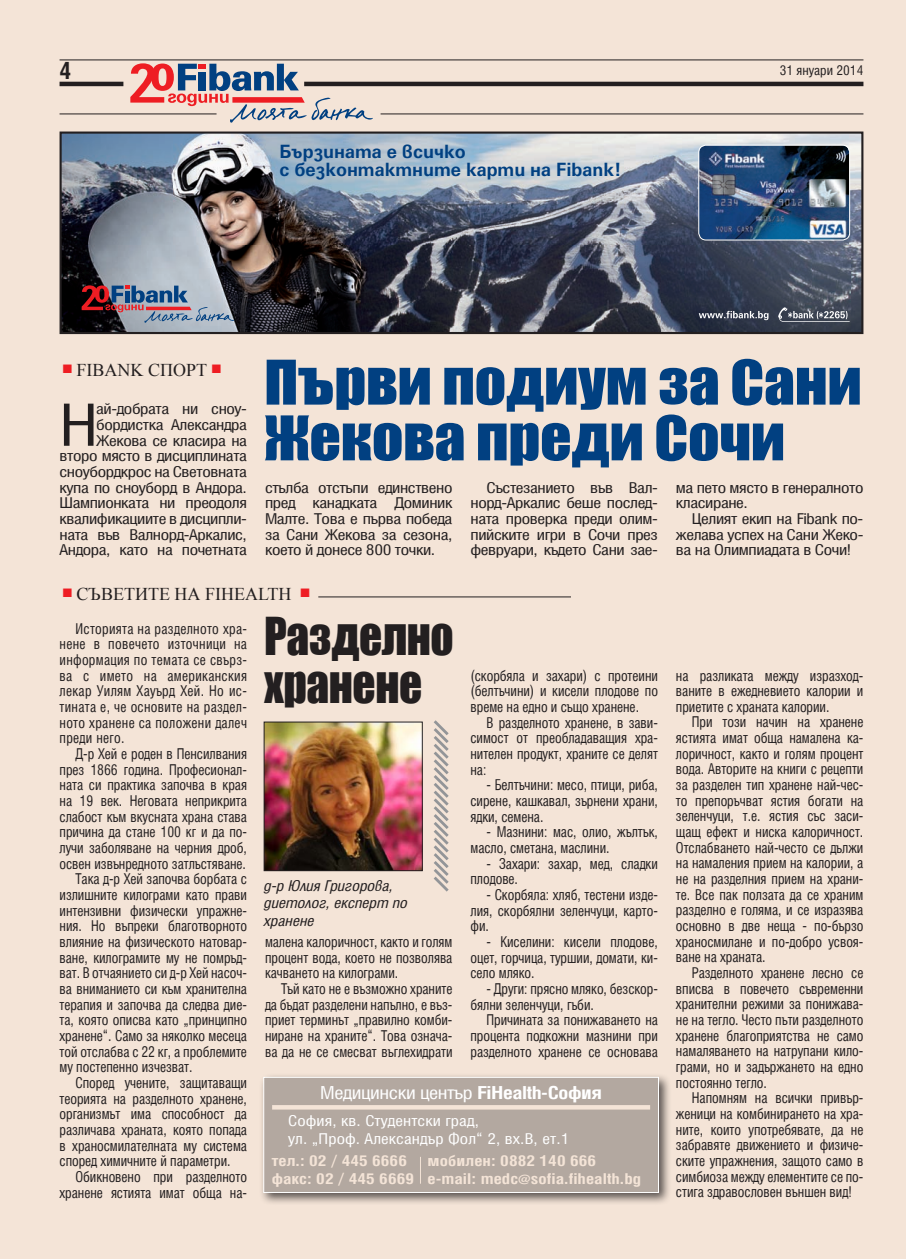
<style>
.page{position:relative;width:906px;height:1259px;background:#f4e4d7}
.page>*{position:absolute;margin:0;border:0;box-sizing:border-box;transform-origin:0 0}
.t1{font:58.5px "Hebar Cond XP";color:#231f20;scale:1.17 1}
.t2{font:56.85px/55.7px "Impact";letter-spacing:-.005em;color:#014081;scale:1.09 1}
.t3{font:48px/47.7px "Impact";letter-spacing:-.01em;color:#231f20;scale:.95 1}
.t4{font:23.55px "Hebar Cond XP Bold";color:#231f20}
.t5{font:700 18.3px/18.5px "SP Universus";color:#014081;scale:.95 1}
.t6{font:18px "Times New Roman";color:#231f20}
.t7{font:18px "Hebar Cond XP";letter-spacing:-.02em;color:#fff;scale:1.15 1}
.t8{font:15px/15.6px "Hebar Cond XP";letter-spacing:-.005em;color:#231f20;text-align:justify;scale:.92 1}
.t9{font:15px/15.6px "Hebar Cond XP";letter-spacing:-.005em;color:#231f20;text-align:justify;scale:1.17 1}
.t10{font:15px/15.6px "Hebar Cond XP";letter-spacing:-.025em;color:#231f20;text-align:right;scale:1.17 1}
.t11{font:15px/18px "Hebar Cond XP Bold";letter-spacing:.005em;color:#f4e4d7;scale:1.15 1}
.t12{font:15px/18px "Hebar Cond XP";letter-spacing:.005em;color:#fff;scale:1.15 1}
.t13{font:15px/17.5px "Hebar Cond XP Italic";color:#231f20;scale:1.06 1}
.t14{font:13.5px "Hebar Cond XP";color:#231f20}
.s1{font-family:"Hebar Cond XP Bold"}
</style>
<div class="page">
<hr style="left:60px;top:60px;width:803px;height:1px;background:#231f20">
<hr style="left:60px;top:82px;width:803px;height:4px;background:#231f20">
<hr style="left:380px;top:114px;width:483px;height:1px;background:#231f20">
<hr style="left:60px;top:114px;width:156px;height:1px;background:#231f20">
<div style="left:123px;top:79px;width:181px;height:11px;background:#f4e4d7"></div>
<svg style="left:130px;top:63px;width:243px;height:60px"></svg>
<img style="left:63px;top:134px;width:797px;height:197px">
<img style="left:699px;top:145px;width:150px;height:95px">
<div style="left:698px;top:145px;width:152px;height:95px;border:1px solid #fff;border-radius:7px"></div>
<svg style="left:82px;top:285px;width:153px;height:38px;background:#7f7687"></svg>
<svg style="left:699px;top:311px;width:69px;height:9px"></svg>
<svg style="left:778px;top:307px;width:71px;height:15px"></svg>
<div style="left:60px;top:131px;width:803px;height:203px;border:2px solid #231f20"></div>
<img style="left:266px;top:723px;width:155px;height:146px">
<div style="left:264px;top:721px;width:159px;height:150px;border:1px solid #231f20"></div>
<svg style="left:433px;top:720px;width:16px;height:172px"></svg>
<hr style="left:318px;top:596px;width:253px;height:1px;background:#231f20">
<div style="left:259px;top:1072px;width:418px;height:139px;background:#231f20;opacity:.75"></div>
<div style="left:264px;top:1077px;width:394px;height:115px;background:#b3a8a0"></div>
<hr style="left:272px;top:1105px;width:378px;height:4px;background:#f4e4d7">
<div style="left:263px;top:1077px;width:396px;height:115px;border:1px solid #fff"></div>
<svg style="left:420px;top:1157px;width:1px;height:26px"></svg>
<h3 class="t4" style="left:60px;top:58px;width:13px">4</h3>
<p class="t14" style="left:779px;top:63px;width:85px">31 януари 2014</p>
<p class="t5" style="left:279px;top:142px;width:361px">Бързината е всичко<br>с безконтактните карти на Fibank!</p>
<p class="t6" style="left:63px;top:357px;width:160px"><sup>■</sup> FIBANK СПОРТ <sup>■</sup></p>
<h1 class="t1" style="left:60px;top:396px;width:34px">Н</h1>
<p class="t10" style="left:60px;top:402px;width:162px">ай-добрата ни сноу&shy;бордистка Александра<br>Жекова се класира на второ място в дисциплината сноубордкрос на Световната купа по сноуборд в Андора.<br>Шампионката ни преодоля квалификациите в дисципли&shy;ната във Валнорд-Аркалис,<br>Андора, като на почетната</p>
<h2 class="t2" style="left:264px;top:353px;width:550px">Първи подиум за Сани<br>Жекова преди Сочи</h2>
<p class="t9" style="left:265px;top:480px;width:162px">стълба отстъпи единствено пред канадката Доминик Малте. Това е първа победа за Сани Жекова за сезона, което й донесе 800 точки.</p>
<p class="t9" style="left:470px;top:480px;width:162px;text-indent:16px">Състезанието във Вал&shy;норд-Аркалис беше послед&shy;ната проверка преди олим&shy;пийските игри в Сочи през февруари, където Сани зае-</p>
<p class="t10" style="left:676px;top:480px;width:162px;text-align:left">ма пето място в генералното класиране.</p>
<p class="t9" style="left:676px;top:512px;width:162px;text-indent:16px">Целият екип на Fibank по&shy;желава успех на Сани Жеко&shy;ва на Олимпиадата в Сочи!</p>
<p class="t6" style="left:63px;top:582px;width:248px"><sup>■</sup> СЪВЕТИТЕ НА FIHEALTH <sup>■</sup></p>
<h3 class="t3" style="left:264px;top:611px;width:201px">Разделно хранене</h3>
<p class="t8" style="left:60px;top:621px;width:205px;text-indent:16px">Историята на разделното хра&shy;нене в повечето източници на информация по темата се свърз&shy;ва с името на американския лекар Уилям Хауърд Хей. Но ис&shy;тината е, че основите на раздел&shy;ното хранене са положени далеч преди него.</p>
<p class="t8" style="left:76px;top:747px;width:188px">Д-р Хей е роден в Пенсилвания</p>
<p class="t8" style="left:60px;top:762px;width:205px">през 1866 година. Професионал-</p>
<p class="t8" style="left:60px;top:778px;width:205px">ната си практика започва в края</p>
<p class="t8" style="left:60px;top:794px;width:205px">на 19 век. Неговата неприкрита</p>
<p class="t8" style="left:60px;top:809px;width:205px">слабост към вкусната храна става</p>
<p class="t8" style="left:60px;top:825px;width:205px">причина да стане 100 кг и да по-</p>
<p class="t8" style="left:60px;top:841px;width:205px">лучи заболяване на черния дроб,</p>
<p class="t8" style="left:60px;top:856px;width:204px">освен извънредното затлъстяване.</p>
<p class="t8" style="left:76px;top:872px;width:188px">Така д-р Хей започва борбата с</p>
<p class="t8" style="left:60px;top:888px;width:205px">излишните килограми като прави</p>
<p class="t8" style="left:60px;top:903px;width:205px">интензивни физически упражне-</p>
<p class="t8" style="left:60px;top:919px;width:205px">ния. Но въпреки благотворното</p>
<p class="t8" style="left:60px;top:935px;width:205px">влияние на физическото натовар-</p>
<p class="t8" style="left:60px;top:950px;width:205px">ване, килограмите му не помръд-</p>
<p class="t8" style="left:60px;top:966px;width:205px">ват. В отчаянието си д-р Хей насоч-</p>
<p class="t8" style="left:60px;top:982px;width:205px">ва вниманието си към хранителна</p>
<p class="t8" style="left:60px;top:997px;width:205px">терапия и започва да следва дие-</p>
<p class="t8" style="left:60px;top:1013px;width:205px">та, която описва като “принципно</p>
<p class="t8" style="left:60px;top:1028px;width:205px">хранене”. Само за няколко месеца</p>
<p class="t8" style="left:60px;top:1044px;width:205px">той отслабва с 22 кг, а проблемите</p>
<p class="t8" style="left:60px;top:1060px;width:146px">му постепенно изчезват.</p>
<p class="t8" style="left:76px;top:1075px;width:188px">Според учените, защитаващи</p>
<p class="t8" style="left:60px;top:1091px;width:205px">теорията на разделното хранене,</p>
<p class="t8" style="left:60px;top:1107px;width:205px">организмът има способност да</p>
<p class="t8" style="left:60px;top:1122px;width:205px">различава храната, която попада</p>
<p class="t8" style="left:60px;top:1138px;width:205px">в храносмилателната му система</p>
<p class="t8" style="left:60px;top:1154px;width:187px">според химичните й параметри.</p>
<p class="t8" style="left:76px;top:1169px;width:188px">Обикновено при разделното</p>
<p class="t8" style="left:60px;top:1185px;width:205px">хранене ястията имат обща на-</p>
<p class="t8" style="left:470px;top:668px;width:205px">(скорбяла и захари) с протеини (белтъчини) и кисели плодове по време на едно и също хранене.</p>
<p class="t8" style="left:470px;top:715px;width:205px;text-indent:16px">В разделното хранене, в зави&shy;симост от преобладаващия хра&shy;нителен продукт, храните се делят на:</p>
<p class="t8" style="left:470px;top:778px;width:205px;text-indent:16px">- Белтъчини: месо, птици, риба, сирене, кашкавал, зърнени храни, ядки, семена.</p>
<p class="t8" style="left:470px;top:825px;width:205px;text-indent:16px">- Мазнини: мас, олио, жълтък, масло, сметана, маслини.</p>
<p class="t8" style="left:470px;top:856px;width:205px;text-indent:16px">- Захари: захар, мед, сладки плодове.</p>
<p class="t8" style="left:470px;top:887px;width:205px;text-indent:16px">- Скорбяла: хляб, тестени изде&shy;лия, скорбялни зеленчуци, карто&shy;фи.</p>
<p class="t8" style="left:470px;top:934px;width:205px;text-indent:16px">- Киселини: кисели плодове, оцет, горчица, туршии, домати, ки&shy;село мляко.</p>
<p class="t8" style="left:470px;top:981px;width:205px;text-indent:16px">- Други: прясно мляко, безскор&shy;бялни зеленчуци, гъби.</p>
<p class="t8" style="left:470px;top:1013px;width:205px;text-indent:16px">Причината за понижаването на процента подкожни мазнини при разделното хранене се основава</p>
<p class="t13" style="left:263px;top:877px;width:137px">д-р Юлия Григорова, диетолог, експерт по хранене</p>
<p class="t8" style="left:265px;top:934px;width:205px">малена калоричност, както и голям процент вода, което не позволява качването на килограми.</p>
<p class="t8" style="left:265px;top:981px;width:205px;text-indent:16px">Тъй като не е възможно храните да бъдат разделени напълно, е въз&shy;приет терминът “правилно комби&shy;ниране на храните”. Това означа&shy;ва да не се смесват въглехидрати</p>
<p class="t7" style="left:320px;top:1083px;width:247px">Медицински център <span class="s1">FiHealth-София</span></p>
<p class="t12" style="left:288px;top:1112px;width:246px">София, кв. Студентски град,<br>ул. “Проф. Александър Фол” 2, вх.В, ет.1</p>
<p class="t11" style="left:272px;top:1151px;width:125px">тел.: 02 / 445 6666 факс: 02 / 445 6669</p>
<p class="t11" style="left:427px;top:1151px;width:187px">мобилен: 0882 140 666 e-mail: medc@sofia.fihealth.bg</p>
<p class="t8" style="left:676px;top:668px;width:205px">на разликата между изразход&shy;ваните в ежедневието калории и приетите с храната калории.</p>
<p class="t8" style="left:676px;top:715px;width:205px;text-indent:16px">При този начин на хранене ястията имат обща намалена ка&shy;лоричност, както и голям процент вода. Авторите на книги с рецепти за разделен тип хранене най-чес&shy;то препоръчват ястия богати на зеленчуци, т.е. ястия със заси&shy;щащ ефект и ниска калоричност.<br>Отслабването най-често се дължи на намаления прием на калории, а не на разделния прием на храни&shy;те. Все пак ползата да се храним разделно е голяма, и се изразява основно в две неща - по-бързо храносмилане и по-добро усвоя&shy;ване на храната.</p>
<p class="t8" style="left:676px;top:966px;width:205px;text-indent:16px">Разделното хранене лесно се вписва в повечето съвременни хранителни режими за понижава&shy;не на тегло. Често пъти разделното хранене благоприятства не само намаляването на натрупани кило&shy;грами, но и задържането на едно постоянно тегло.</p>
<p class="t8" style="left:676px;top:1091px;width:205px;text-indent:16px">Напомням на всички привър&shy;женици на комбинирането на хра&shy;ните, които употребявате, да не забравяте движението и физиче&shy;ските упражнения, защото само в симбиоза между елементите се по&shy;стига здравословен външен вид!</p>
</div>
